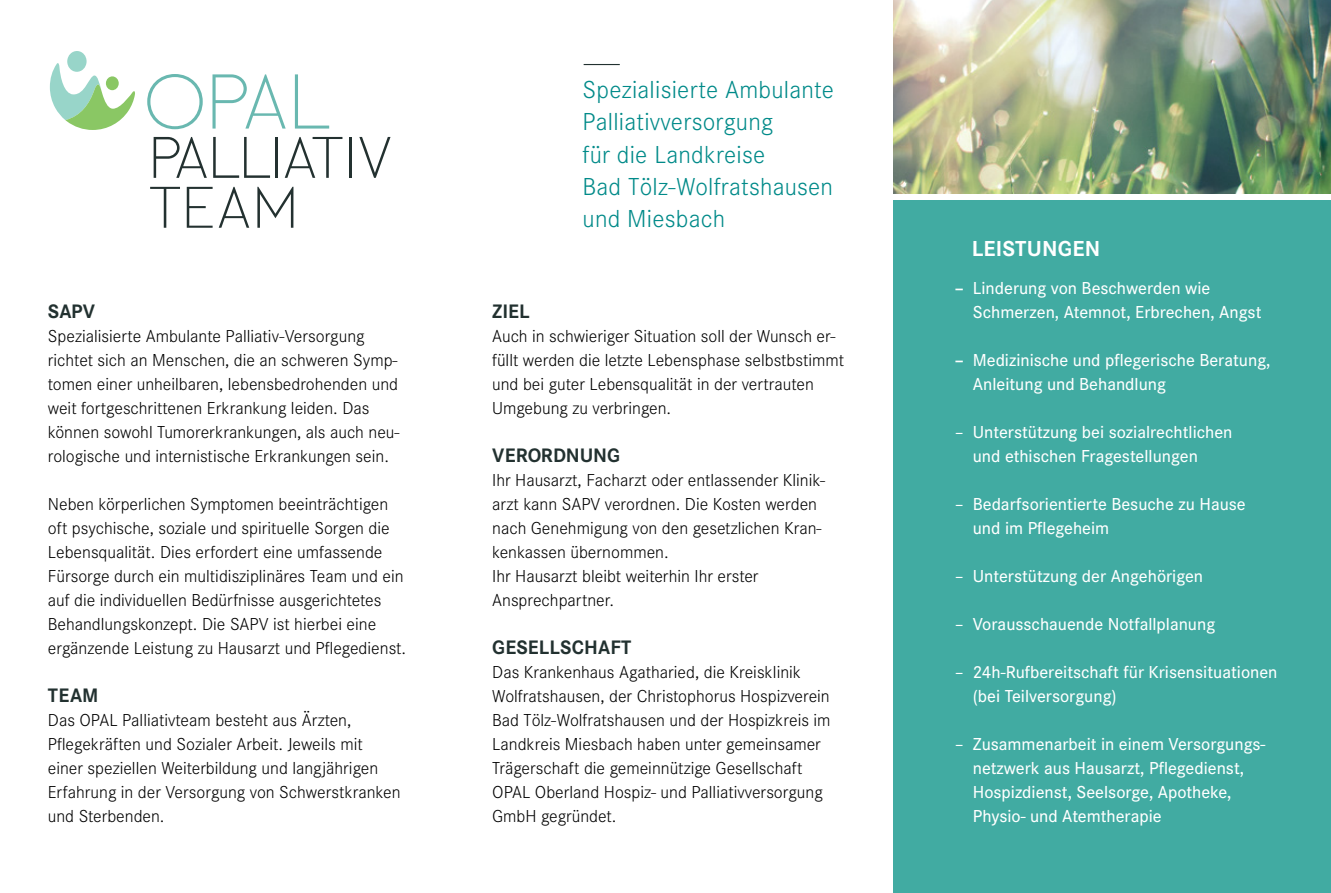
<style>
.page{position:relative;width:1331px;height:893px;background:#fff}
.page>*{position:absolute;margin:0;border:0;box-sizing:border-box;transform-origin:0 0}
.t1{font:300 25.5px/32.4px "Corporate S";letter-spacing:.01em;color:#008a89}
.t2{font:700 22.5px "Corporate S";color:#fff}
.t3{font:700 20.25px "Corporate S";letter-spacing:.01em;color:#223130}
.t4{font:300 18px/24px "Corporate S";color:#000}
.t5{font:500 18px/24px "Corporate S";color:#fff}
.s1{font-weight:700}
</style>
<div class="page">
<div style="left:893px;top:201px;width:438px;height:692px;background:#41aba2"></div>
<img style="left:893px;top:0;width:438px;height:193px">
<hr style="left:584px;top:64px;width:36px;height:1px;background:#223130">
<svg style="left:147px;top:74px;width:56px;height:55px"></svg>
<svg style="left:212px;top:74px;width:74px;height:55px"></svg>
<svg style="left:295px;top:74px;width:34px;height:55px"></svg>
<svg style="left:154px;top:137px;width:53px;height:41px"></svg>
<svg style="left:213px;top:137px;width:57px;height:41px"></svg>
<hr style="left:275px;top:137px;width:3px;height:41px;background:#233130">
<svg style="left:285px;top:137px;width:57px;height:41px"></svg>
<hr style="left:349px;top:137px;width:2px;height:41px;background:#233130">
<svg style="left:359px;top:137px;width:31px;height:41px"></svg>
<svg style="left:150px;top:187px;width:30px;height:41px"></svg>
<svg style="left:187px;top:187px;width:26px;height:41px"></svg>
<svg style="left:219px;top:187px;width:30px;height:41px"></svg>
<svg style="left:257px;top:187px;width:36px;height:41px"></svg>
<div style="left:67px;top:51px;width:20px;height:21px;background:#98d5c9;border-radius:50%"></div>
<svg style="left:50px;top:62px;width:85px;height:68px"></svg>
<p class="t3" style="left:48px;top:300px;width:49px">SAPV</p>
<p class="t4" style="left:48px;top:324px;width:353px">Spezialisierte Ambulante Palliativ-Versorgung richtet sich an Menschen, die an schweren Symp&shy;tomen einer unheilbaren, lebensbedrohenden und weit fortgeschrittenen Erkrankung leiden. Das können sowohl Tumorerkrankungen, als auch neu&shy;rologische und internistische Erkrankungen sein.</p>
<p class="t4" style="left:48px;top:492px;width:360px">Neben körperlichen Symptomen beeinträchtigen oft psychische, soziale und spirituelle Sorgen die Lebensqualität. Dies erfordert eine umfassende Fürsorge durch ein multidisziplinäres Team und ein auf die individuellen Bedürfnisse ausgerichtetes Behandlungskonzept. Die SAPV ist hierbei eine ergänzende Leistung zu H ausarzt und Pflegedienst.</p>
<p class="t3" style="left:48px;top:684px;width:52px">TEAM</p>
<p class="t4" style="left:48px;top:708px;width:354px">Das OPAL Palliativteam besteht aus Ärzten, Pflegekräften und Sozialer Arbeit. Jeweils mit einer speziellen Weiterbildung und langjährigen Erfahrung in der Versorgung von Schwerstkranken und Sterbenden.</p>
<h1 class="t1" style="left:583px;top:73px;width:253px">Spezialisierte Ambulante<br>Palliativversorgung<br>für die Landkreise<br>Bad Tölz-Wolfratshausen und Miesbach</h1>
<p class="t3" style="left:492px;top:300px;width:27px">ZIEL</p>
<p class="t4" style="left:492px;top:324px;width:353px">Auch in schwieriger Situation soll der Wunsch er&shy;füllt werden die letzte Lebensphase selbstbstimmt und bei guter Lebensqualität in der vertrauten<br>U mgebung zu verbringen.</p>
<p class="t3" style="left:492px;top:444px;width:130px">VERORDNUNG</p>
<p class="t4" style="left:492px;top:468px;width:334px">I hr Hausarzt, Facharzt oder entlassender Klinik&shy;arzt kann SAPV verordnen. Die Kosten werden nach Genehmigung von den gesetzlichen Kran&shy;kenkassen übernommen.<br>I hr Hausarzt bleibt weiterhin I hr erster Ansprechpartner.</p>
<p class="t3" style="left:492px;top:636px;width:25px">GESELLS</p>
<p class="t3" style="left:572px;top:636px;width:58px">CHAFT</p>
<p class="t4" style="left:492px;top:660px;width:340px">Das Krankenhaus Agatharied, die Kreisklinik Wolfratshausen, der Christophorus Hospizverein Bad Tölz-Wolfratshausen und der Hospizkreis im Landkreis Miesbach haben unter gemeinsamer Trägerschaft die gemeinnützige Gesellschaft OPAL Oberland Hospiz- und Palliativversorgung GmbH gegründet.</p>
<p class="t2" style="left:972px;top:235px;width:46px">LEISTUNGEN</p>
<p class="t5" style="left:973px;top:276px;width:290px;text-indent:-18px"><span class="s1">–</span> Linderung von Beschwerden wie<br>Schmerzen, Atemnot, Erbrechen, Angst</p>
<p class="t5" style="left:973px;top:348px;width:299px;text-indent:-18px"><span class="s1">–</span> Medizinische und pflegerische Beratung,<br>Anleitung und Behandlung</p>
<p class="t5" style="left:973px;top:420px;width:261px;text-indent:-18px">– Unterstützung bei sozialrechtlichen und ethischen Fragestellungen</p>
<p class="t5" style="left:973px;top:492px;width:274px;text-indent:-18px">– Bedarfsorientierte Besuche zu Hause und im Pflegeheim</p>
<p class="t5" style="left:955px;top:564px;width:250px">– Unterstützung der Angehörigen</p>
<p class="t5" style="left:955px;top:612px;width:262px">– Vorausschauende Notfallplanung</p>
<p class="t5" style="left:973px;top:660px;width:306px;text-indent:-18px">– 24h-Rufbereitschaft für Krisensituationen (bei Teilversorgung)</p>
<p class="t5" style="left:973px;top:732px;width:294px;text-indent:-18px">– Zusammenarbeit in einem Versorgungs&shy;netzwerk aus Hausarzt, Pflegedienst, Hospizdienst, Seelsorge, Apotheke, Physio- und Atemtherapie</p>
</div>
